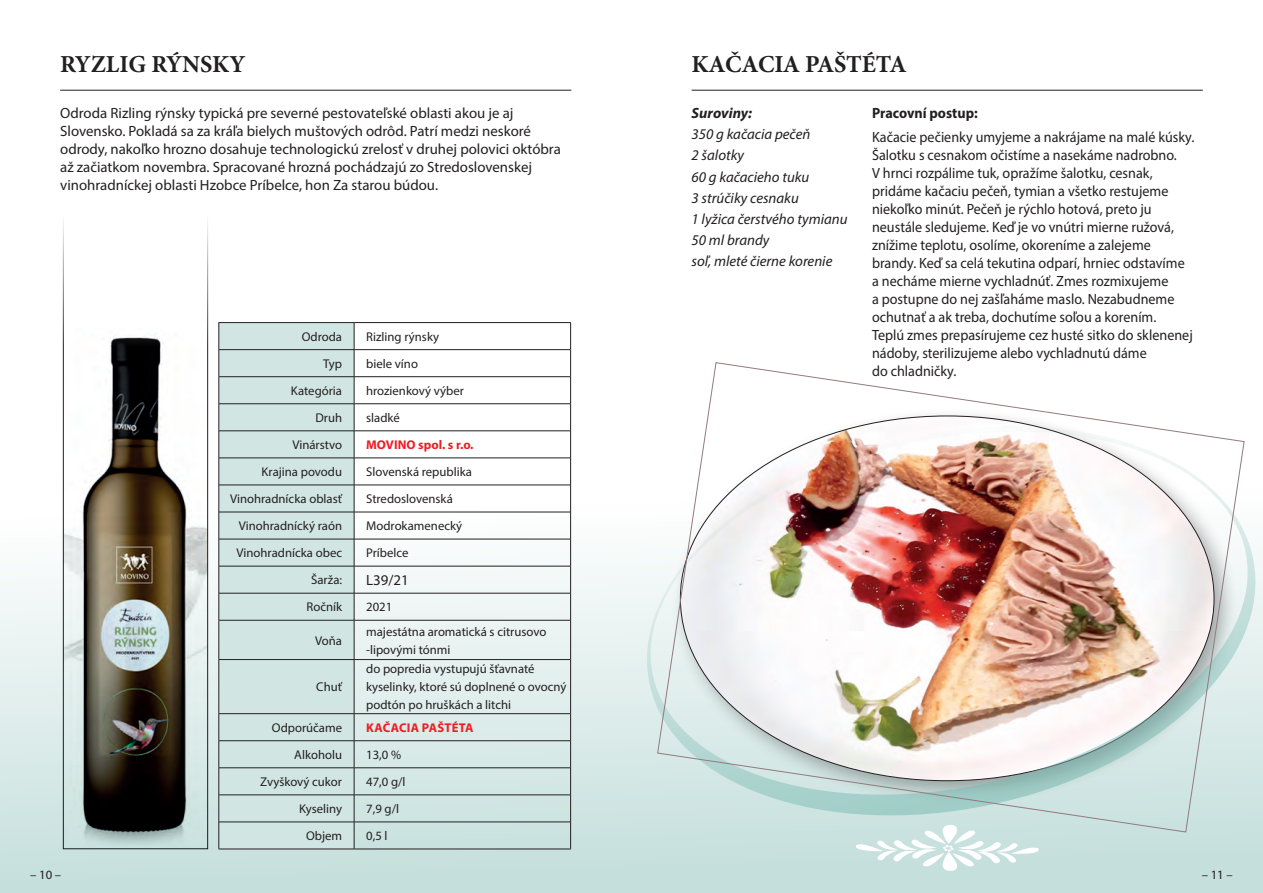
<style>
.page{position:relative;width:1263px;height:893px;background:#fff}
.page>*{position:absolute;margin:0;border:0;box-sizing:border-box;transform-origin:0 0}
.t1{font:700 24.45px "Minion Pro";letter-spacing:-.005em;color:#231f20}
.t2{font:14.85px/18px "Myriad Pro";color:#231f20;scale:.95 1}
.t3{font:14.85px/18px "Myriad Pro";color:#231f20}
.t4{font:italic 14.85px/21.1px "Myriad Pro";color:#231f20}
.t5{font:700 14.85px "Myriad Pro";color:#231f20;scale:.95 1}
.t6{font:italic 700 14.85px "Myriad Pro";color:#231f20}
.t7{font:12.75px/18px "Myriad Pro";color:#231f20}
.t8{font:700 12.75px "Myriad Pro";color:#ee1d23}
</style>
<div class="page">
<div style="left:0;top:455px;width:1263px;height:438px;background:linear-gradient(to bottom,#fffdfe,#c3deda)"></div>
<svg style="left:855px;top:840px;width:184px;height:31px"></svg>
<hr style="left:692px;top:90px;width:511px;height:1px;background:#231f20">
<hr style="left:60px;top:90px;width:511px;height:1px;background:#231f20">
<img style="left:65px;top:336px;width:141px;height:511px">
<div style="left:63px;top:194px;width:145px;height:655px;border:1px solid #231f20"></div>
<div style="left:220px;top:323px;width:134px;height:526px;background:#d1e6e3"></div>
<hr style="left:219px;top:349px;width:135px;height:1px;background:#231f20">
<hr style="left:354px;top:349px;width:216px;height:1px;background:#231f20">
<hr style="left:219px;top:376px;width:135px;height:1px;background:#231f20">
<hr style="left:354px;top:376px;width:216px;height:1px;background:#231f20">
<hr style="left:219px;top:403px;width:135px;height:1px;background:#231f20">
<hr style="left:354px;top:403px;width:216px;height:1px;background:#231f20">
<hr style="left:219px;top:431px;width:135px;height:1px;background:#231f20">
<hr style="left:354px;top:431px;width:216px;height:1px;background:#231f20">
<hr style="left:219px;top:458px;width:135px;height:1px;background:#231f20">
<hr style="left:354px;top:458px;width:216px;height:1px;background:#231f20">
<hr style="left:219px;top:485px;width:135px;height:1px;background:#231f20">
<hr style="left:354px;top:485px;width:216px;height:1px;background:#231f20">
<hr style="left:219px;top:512px;width:135px;height:1px;background:#231f20">
<hr style="left:354px;top:512px;width:216px;height:1px;background:#231f20">
<hr style="left:219px;top:539px;width:135px;height:1px;background:#231f20">
<hr style="left:354px;top:539px;width:216px;height:1px;background:#231f20">
<hr style="left:219px;top:566px;width:135px;height:1px;background:#231f20">
<hr style="left:354px;top:566px;width:216px;height:1px;background:#231f20">
<hr style="left:219px;top:593px;width:135px;height:1px;background:#231f20">
<hr style="left:354px;top:593px;width:216px;height:1px;background:#231f20">
<svg style="left:354px;top:323px;width:1px;height:297px"></svg>
<hr style="left:219px;top:620px;width:135px;height:1px;background:#231f20">
<hr style="left:354px;top:620px;width:216px;height:1px;background:#231f20">
<hr style="left:354px;top:620px;width:1px;height:39px;background:#231f20">
<hr style="left:219px;top:659px;width:135px;height:1px;background:#231f20">
<hr style="left:354px;top:659px;width:216px;height:1px;background:#231f20">
<hr style="left:354px;top:660px;width:1px;height:53px;background:#231f20">
<hr style="left:219px;top:713px;width:135px;height:1px;background:#231f20">
<hr style="left:354px;top:713px;width:216px;height:1px;background:#231f20">
<hr style="left:219px;top:740px;width:135px;height:1px;background:#231f20">
<hr style="left:354px;top:740px;width:216px;height:1px;background:#231f20">
<hr style="left:219px;top:767px;width:135px;height:1px;background:#231f20">
<hr style="left:354px;top:767px;width:216px;height:1px;background:#231f20">
<hr style="left:219px;top:795px;width:135px;height:1px;background:#231f20">
<hr style="left:354px;top:795px;width:216px;height:1px;background:#231f20">
<hr style="left:219px;top:822px;width:135px;height:1px;background:#231f20">
<hr style="left:354px;top:822px;width:216px;height:1px;background:#231f20">
<svg style="left:354px;top:714px;width:1px;height:135px"></svg>
<hr style="left:219px;top:322px;width:135px;height:1px;background:#231f20">
<hr style="left:354px;top:322px;width:217px;height:1px;background:#231f20">
<svg style="left:219px;top:323px;width:1px;height:297px"></svg>
<svg style="left:570px;top:323px;width:1px;height:297px"></svg>
<hr style="left:219px;top:620px;width:1px;height:40px;background:#231f20">
<hr style="left:570px;top:620px;width:1px;height:40px;background:#231f20">
<hr style="left:219px;top:660px;width:1px;height:54px;background:#231f20">
<hr style="left:570px;top:660px;width:1px;height:54px;background:#231f20">
<svg style="left:219px;top:714px;width:1px;height:135px"></svg>
<svg style="left:570px;top:714px;width:1px;height:135px"></svg>
<hr style="left:219px;top:849px;width:135px;height:1px;background:#231f20">
<hr style="left:354px;top:849px;width:217px;height:1px;background:#231f20">
<svg style="left:628px;top:441px;width:635px;height:399px"></svg>
<img style="left:657px;top:362px;width:587px;height:470px">
<h1 class="t1" style="left:60px;top:47px;width:187px">RYZLI G RÝNSKY</h1>
<p class="t3" style="left:60px;top:104px;width:502px">Odroda Rizling rýnsky typická pre severné pestovateľské oblasti akou je aj Slovensko. Pokladá sa za kráľa bielych muštových odrôd. Patrí medzi neskoré odrody, nakoľko hrozno dosahuje technologickú zrelosť v druhej polovici októbra až začiatkom novembra. Spracované hrozná pochádzajú zo Stredoslovenskej vinohradníckej oblasti Hzobce Príbelce, hon Za starou búdou.</p>
<p class="t7" style="left:302px;top:327px;width:42px">Odroda</p>
<p class="t7" style="left:366px;top:327px;width:74px">Rizling rýnsky</p>
<p class="t7" style="left:323px;top:354px;width:21px">Typ</p>
<p class="t7" style="left:366px;top:354px;width:53px">biele víno</p>
<p class="t7" style="left:291px;top:381px;width:53px">Kategória</p>
<p class="t7" style="left:366px;top:381px;width:99px">hrozienkový výber</p>
<p class="t7" style="left:315px;top:409px;width:28px">Druh</p>
<p class="t7" style="left:366px;top:409px;width:35px">sladké</p>
<p class="t7" style="left:292px;top:436px;width:51px">Vinárstvo</p>
<p class="t8" style="left:366px;top:436px;width:109px">MOVINO spol. s r.o.</p>
<p class="t7" style="left:262px;top:463px;width:82px">Krajina povodu</p>
<p class="t7" style="left:366px;top:463px;width:107px">Slovenská republika</p>
<p class="t7" style="left:230px;top:490px;width:113px">Vinohradnícka oblasť</p>
<p class="t7" style="left:366px;top:490px;width:88px">Stredoslovenská</p>
<p class="t7" style="left:239px;top:517px;width:105px">Vinohradnícký raón</p>
<p class="t7" style="left:366px;top:517px;width:98px">Modrokamenecký</p>
<p class="t7" style="left:237px;top:544px;width:107px">Vinohradnícka obec</p>
<p class="t7" style="left:366px;top:544px;width:44px">Príbelce</p>
<p class="t7" style="left:311px;top:571px;width:32px">Šarža:</p>
<p class="t3" style="left:366px;top:571px;width:44px">L39/21</p>
<p class="t7" style="left:306px;top:598px;width:37px">Ročník</p>
<p class="t7" style="left:366px;top:598px;width:28px">2021</p>
<p class="t7" style="left:315px;top:631px;width:28px">Voňa</p>
<p class="t7" style="left:366px;top:622px;width:182px">majestátna aromatická s citrusovo -lipovými tónmi</p>
<p class="t7" style="left:316px;top:678px;width:27px">Chuť</p>
<p class="t7" style="left:366px;top:660px;width:202px">do popredia vystupujú šťavnaté kyselinky, ktoré sú doplnené o ovocný podtón po hruškách a litchi</p>
<p class="t7" style="left:272px;top:718px;width:72px">Odporúčame</p>
<p class="t8" style="left:366px;top:719px;width:33px">kačacia</p>
<p class="t8" style="left:422px;top:719px;width:51px">paštéta</p>
<p class="t7" style="left:294px;top:746px;width:49px">Alkoholu</p>
<p class="t7" style="left:366px;top:746px;width:37px">13,0 %</p>
<p class="t7" style="left:260px;top:773px;width:83px">Zvyškový cukor</p>
<p class="t7" style="left:366px;top:773px;width:41px">47,0 g/l</p>
<p class="t7" style="left:299px;top:800px;width:44px">Kyseliny</p>
<p class="t7" style="left:366px;top:800px;width:34px">7,9 g/l</p>
<p class="t7" style="left:306px;top:827px;width:38px">Objem</p>
<p class="t7" style="left:366px;top:827px;width:23px">0,5 l</p>
<h1 class="t1" style="left:692px;top:47px;width:66px">KAČACIA</h1>
<h1 class="t1" style="left:805px;top:47px;width:15px">PAŠT</h1>
<h1 class="t1" style="left:862px;top:47px;width:30px">ÉTA</h1>
<p class="t6" style="left:692px;top:103px;width:62px">Suroviny:</p>
<p class="t4" style="left:692px;top:123px;width:157px">350 g kačacia pečeň<br>2 šalotky<br>60 g kačacieho tuku<br>3 strúčiky cesnaku<br>1 lyžica čerstvého tymianu<br>50 ml brandy<br>soľ, mleté čierne korenie</p>
<p class="t5" style="left:872px;top:103px;width:113px">Pracovní postup:</p>
<p class="t2" style="left:872px;top:128px;width:341px">Kačacie pečienky umyjeme a nakrájame na malé kúsky.<br>Šalotku s cesnakom očistíme a nasekáme nadrobno.<br>V hrnci rozpálime tuk, opražíme šalotku, cesnak, pridáme kačaciu pečeň, tymian a všetko restujeme niekoľko minút. Pečeň je rýchlo hotová, preto ju neustále sledujeme. Keď je vo vnútri mierne ružová, znížime teplotu, osolíme, okoreníme a zalejeme brandy. Keď sa celá tekutina odparí, hrniec odstavíme a necháme mierne vychladnúť. Zmes rozmixujeme<br>a postupne do nej zašľaháme maslo. Nezabudneme ochutnať a ak treba, dochutíme soľou a korením.<br>Teplú zmes prepasírujeme cez husté sitko do sklenenej nádoby, sterilizujeme alebo vychladnutú dáme<br>do chladničky.</p>
<p class="t7" style="left:30px;top:865px;width:33px">– 10 –</p>
<p class="t7" style="left:1202px;top:865px;width:33px">– 11 –</p>
</div>
